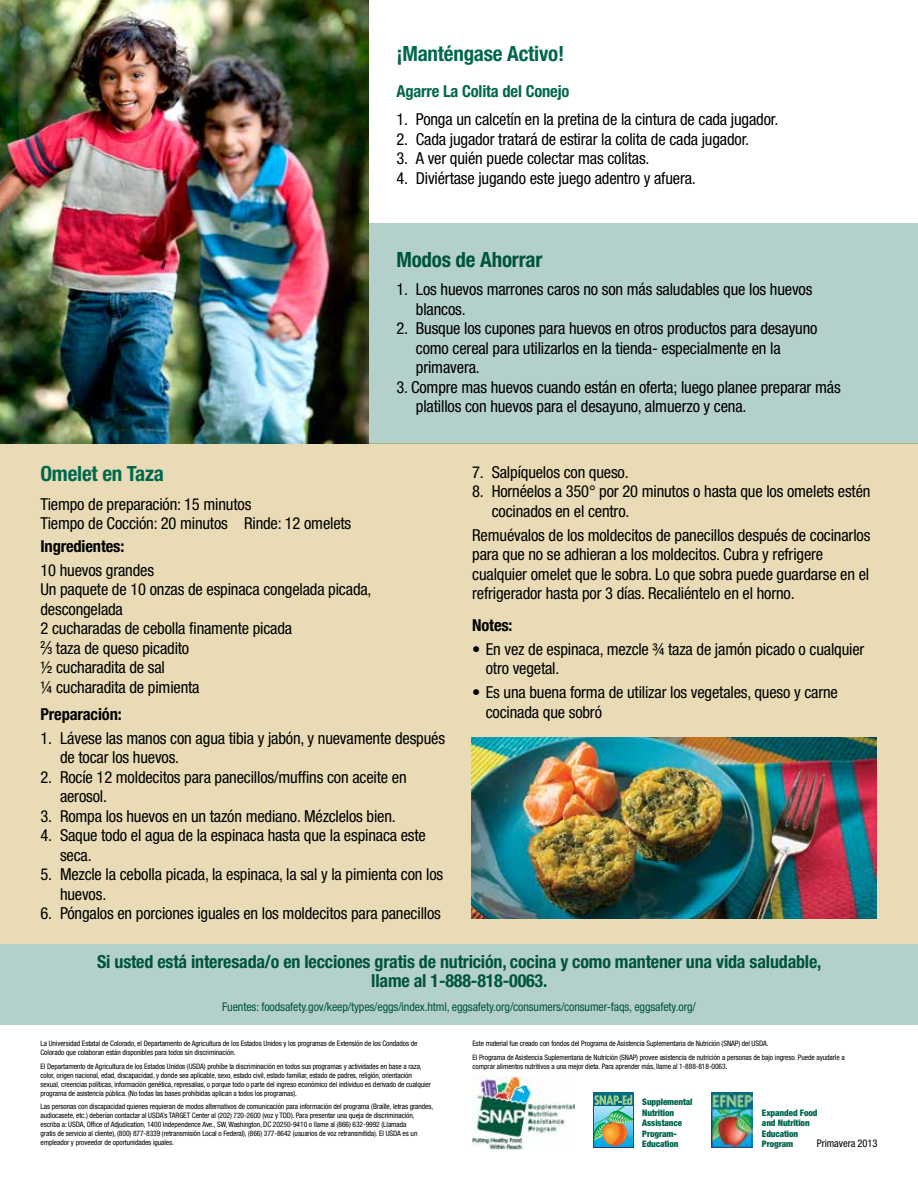
<style>
.page{position:relative;width:918px;height:1188px;background:#fff}
.page>*{position:absolute;margin:0;border:0;box-sizing:border-box;transform-origin:0 0}
.t1{font:700 condensed 21px "Helvetica Neue LT Std";letter-spacing:-.01em;color:#00674e}
.t2{font:700 condensed 18px/19.5px "Helvetica Neue LT Std";letter-spacing:-.01em;color:#00674e;text-align:center}
.t3{font:condensed 16.5px/19.5px "Helvetica Neue LT Std";letter-spacing:-.01em;color:#000}
.t4{font:700 condensed 16.5px "Helvetica Neue LT Std";letter-spacing:-.01em;color:#000}
.t5{font:700 condensed 16.5px "Helvetica Neue LT Std";letter-spacing:-.01em;color:#00674e}
.t6{font:condensed 12px "Helvetica Neue LT Std";letter-spacing:-.01em;color:#00674e}
.t7{font:condensed 10.5px "Helvetica Neue LT Std";letter-spacing:-.01em;color:#000}
.t8{font:900 condensed 9px/10.5px "Helvetica Neue LT Std";letter-spacing:-.01em;color:#00674e}
.t9{font:condensed 7.5px/9px "Helvetica Neue LT Std";letter-spacing:-.01em;color:#000}
.s1{font-size:18px}
.s2{font-weight:500;font-size:9.9px}
</style>
<div class="page">
<div style="left:0;top:444px;width:918px;height:500px;background:#e8dbb5"></div>
<img style="left:472px;top:738px;width:405px;height:181px">
<div style="left:368px;top:224px;width:550px;height:220px;background:#b3d1ca"></div>
<div style="left:0;top:944px;width:918px;height:81px;background:#b3d1ca"></div>
<img style="left:712px;top:1093px;width:40px;height:54px">
<svg style="left:593px;top:1093px;width:41px;height:55px"></svg>
<svg style="left:594px;top:1095px;width:38px;height:51px"></svg>
<img style="left:472px;top:1077px;width:102px;height:73px">
<img style="left:0;top:0;width:368px;height:444px">
<p class="t1" style="left:396px;top:40px;width:169px">¡Manténgase Activo!</p>
<p class="t5" style="left:396px;top:81px;width:175px">Agarre La Colita del Conejo</p>
<p class="t3" style="left:396px;top:109px;width:383px">1. Ponga un calcetín en la pretina de la cintura de cada jugador.</p>
<p class="t3" style="left:396px;top:129px;width:354px">2. Cada jugador tratará de estirar la colita de cada jugador.</p>
<p class="t3" style="left:396px;top:148px;width:255px">3. A ver quién puede colectar mas colitas.</p>
<p class="t3" style="left:396px;top:168px;width:301px">4. Diviértase jugando este juego adentro y afuera.</p>
<p class="t1" style="left:396px;top:246px;width:148px">Modos de Ahorrar</p>
<p class="t3" style="left:416px;top:279px;width:398px;text-indent:-20px">1. Los huevos marrones caros no son más saludables que los huevos blancos.</p>
<p class="t3" style="left:416px;top:318px;width:403px;text-indent:-20px">2. Busque los cupones para huevos en otros productos para desayuno como cereal para utilizarlos en la tienda- especialmente en la primavera.</p>
<p class="t3" style="left:416px;top:377px;width:426px;text-indent:-20px">3. Compre mas huevos cuando están en oferta; luego planee preparar más platillos con huevos para el desayuno, almuerzo y cena.</p>
<p class="t1" style="left:40px;top:461px;width:125px">Omelet en Taza</p>
<p class="t3" style="left:40px;top:494px;width:312px">Tiempo de preparación: 15 minutos<br>Tiempo de Cocción: 20 minutos Rinde: 12 omelets</p>
<p class="t4" style="left:40px;top:536px;width:85px">Ingredientes:</p>
<p class="t3" style="left:40px;top:560px;width:333px">10 huevos grandes<br>Un paquete de 10 onzas de espinaca congelada picada, descongelada<br>2 cucharadas de cebolla finamente picada<br><sup>2</sup><span class="s1">⁄</span><span class="s2">3</span> taza de queso picadito<br>½ cucharadita de sal<br>¼ cucharadita de pimienta</p>
<p class="t4" style="left:41px;top:704px;width:83px">Preparación:</p>
<p class="t3" style="left:60px;top:728px;width:387px;text-indent:-20px">1. Lávese las manos con agua tibia y jabón, y nuevamente después de tocar los huevos.</p>
<p class="t3" style="left:60px;top:767px;width:348px;text-indent:-20px">2. Rocíe 12 moldecitos para panecillos/muffins con aceite en aerosol.</p>
<p class="t3" style="left:41px;top:806px;width:357px">3. Rompa los huevos en un tazón mediano. Mézclelos bien.</p>
<p class="t3" style="left:60px;top:825px;width:367px;text-indent:-20px">4. Saque todo el agua de la espinaca hasta que la espinaca este seca.</p>
<p class="t3" style="left:60px;top:864px;width:385px;text-indent:-20px">5. Mezcle la cebolla picada, la espinaca, la sal y la pimienta con los huevos.</p>
<p class="t3" style="left:41px;top:903px;width:402px">6. Póngalos en porciones iguales en los moldecitos para panecillos</p>
<p class="t3" style="left:472px;top:462px;width:158px">7. Salpíquelos con queso.</p>
<p class="t3" style="left:492px;top:482px;width:380px;text-indent:-20px">8. Hornéelos a 350° por 20 minutos o hasta que los omelets estén cocinados en el centro.</p>
<p class="t3" style="left:472px;top:525px;width:400px">Remuévalos de los moldecitos de panecillos después de cocinarlos para que no se adhieran a los moldecitos. Cubra y refrigere cualquier omelet que le sobra. Lo que sobra puede guardarse en el refrigerador hasta por 3 días. Recaliéntelo en el horno.</p>
<p class="t4" style="left:472px;top:615px;width:42px">Notes:</p>
<p class="t3" style="left:486px;top:639px;width:380px;text-indent:-13px">• En vez de espinaca, mezcle ¾ taza de jamón picado o cualquier otro vegetal.</p>
<p class="t3" style="left:486px;top:683px;width:354px;text-indent:-13px">• Es una buena forma de utilizar los vegetales, queso y carne cocinada que sobró</p>
<p class="t2" style="left:97px;top:951px;width:726px">Si usted está interesada/o en lecciones gratis de nutrición, cocina y como mantener una vida saludable, llame al 1-888-818-0063.</p>
<p class="t6" style="left:222px;top:1000px;width:475px">Fuentes: foodsafety.gov/keep/types/eggs/index.html, eggsafety.org/consumers/consumer-faqs, eggsafety.org/</p>
<p class="t9" style="left:40px;top:1039px;width:379px">La Universidad Estatal de Colorado, el Departamento de Agricultura de los Estados Unidos y los programas de Extensión de los Condados de<br>Colorado que colaboran están disponibles para todos sin discriminación.</p>
<p class="t9" style="left:40px;top:1062px;width:392px">El Departamento de Agricultura de los Estados Unidos (USDA) prohíbe la discriminación en todos sus programas y actividades en base a raza, color, origen nacional, edad, discapacidad, y donde sea aplicable, sexo, estado civil, estado familiar, estado de padres, religión, orientación sexual, creencias políticas, información genética, represalias, o porque todo o parte del ingreso económico del individuo es derivado de cualquier programa de asistencia pública. (No todas las bases prohibidas aplican a todos los programas).</p>
<p class="t9" style="left:40px;top:1102px;width:394px">Las personas con discapacidad quienes requieran de modos alternativos de comunicación para información del programa (Braille, letras grandes, audiocasete, etc.) deberían contactar al USDA’s TARGET Center al (202) 720-2600 (voz y TDD). Para presentar una queja de discriminación, escriba a: USDA, Office of Adjudication, 1400 Independence Ave., SW, Washington, DC 20250-9410 o llame al (866) 632-9992 (Llamada<br>gratis de servicio al cliente), (800) 877-8339 (retransmisión Local o Federal), (866) 377-8642 (usuarios de voz retransmitida). El USDA es un empleador y proveedor de oportunidades iguales.</p>
<p class="t9" style="left:472px;top:1037px;width:374px;line-height:13.5px">Este material fue creado con fondos del Programa de Asistencia Suplementaria de Nutrición (SNAP) del USDA.<br>El Programa de Asistencia Suplementaria de Nutrición (SNAP) provee asistencia de nutrición a personas de bajo ingreso. Puede ayudarle a</p>
<p class="t9" style="left:472px;top:1062px;width:256px">comprar alimentos nutritivos a una mejor dieta. Para aprender más, llame al 1-888-818-0063.</p>
<p class="t8" style="left:642px;top:1096px;width:52px">Supplemental<br>Nutrition<br>Assistance<br>Program-<br>Education</p>
<p class="t8" style="left:762px;top:1107px;width:57px">Expanded Food and Nutrition<br>Education<br>Program</p>
<p class="t7" style="left:817px;top:1137px;width:62px">Primavera 2013</p>
</div>
